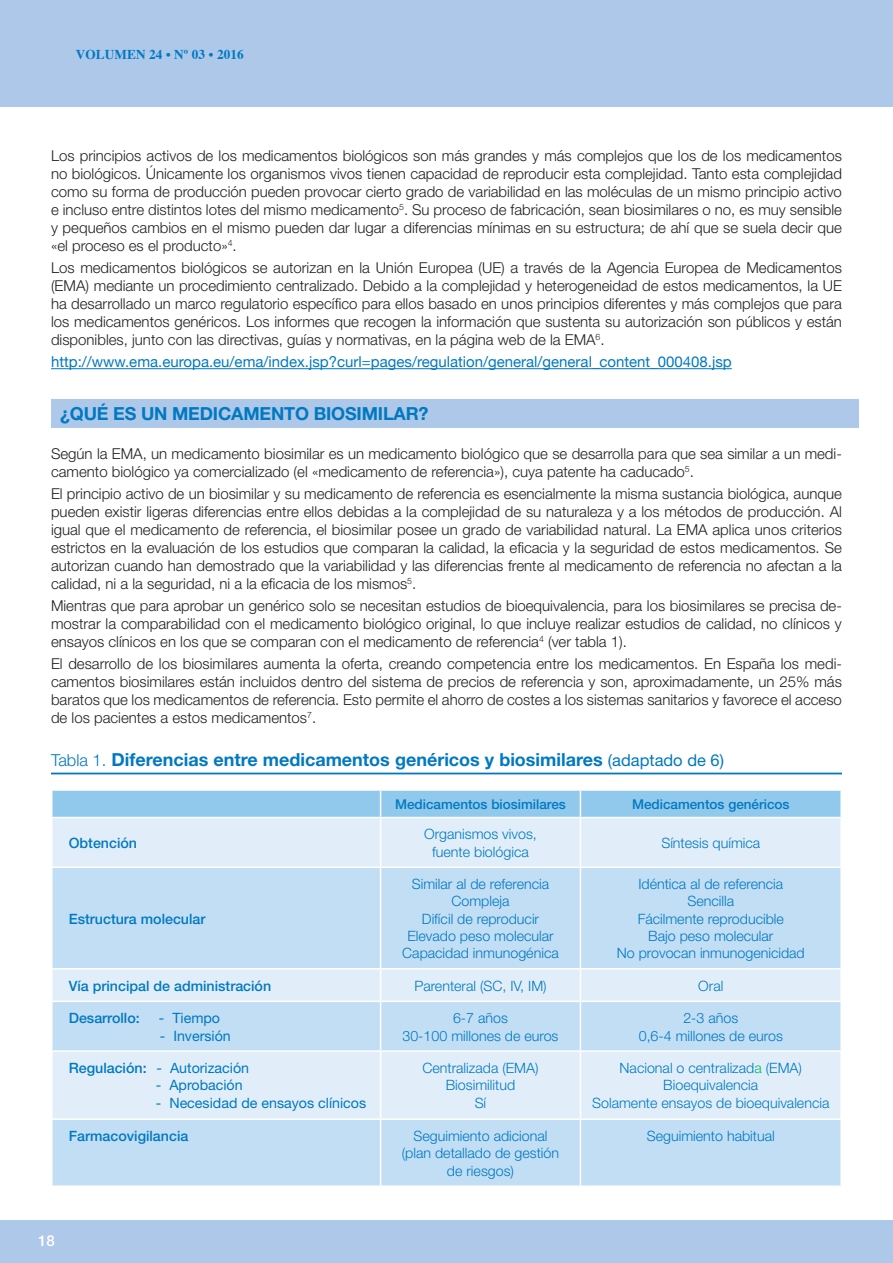
<style>
.page{position:relative;width:893px;height:1263px;background:#fff}
.page>*{position:absolute;margin:0;border:0;box-sizing:border-box;transform-origin:0 0}
.t1{font:700 18px "Helvetica Neue";color:#0079c1}
.t2{font:700 18px "Helvetica Neue LT Std";letter-spacing:-.01em;color:#0079c1}
.t3{font:300 15px/18px "Helvetica Neue";color:#231f20;text-align:justify}
.t4{font:15px "Helvetica Neue";color:#0079c1}
.t5{font:500 15px "Helvetica Neue";color:#fff}
.t6{font:300 14.25px/17.2px "Helvetica Neue";color:#0079c1;text-align:center}
.t7{font:500 14.25px "Helvetica Neue";color:#0079c1}
.t8{font:14.25px "Helvetica Neue";color:#0079c1}
.t9{font:500 13.5px "Helvetica Neue";color:#0079c1}
.t10{font:700 13.5px "Times";letter-spacing:.01em;color:#0079c1}
.s1{font-weight:300;font-size:16.5px}
.s2{font-weight:400;font-size:16.5px}
.s3{font-weight:500}
.s4{color:#00bb67}
</style>
<div class="page">
<div style="left:0;top:0;width:893px;height:106px;background:#adc8e9"></div>
<div style="left:0;top:1220px;width:893px;height:43px;background:#adc8e9"></div>
<hr style="left:51px;top:368px;width:681px;height:1px;background:#0079c1">
<hr style="left:51px;top:773px;width:791px;height:1px;background:#0079c1">
<div style="left:51px;top:400px;width:808px;height:28px;background:#adc8e9"></div>
<div style="left:53px;top:818px;width:787px;height:48px;background:#e1eef9"></div>
<svg style="left:53px;top:868px;width:787px;height:317px;background:#cbe3f5"></svg>
<svg style="left:52px;top:790px;width:789px;height:27px;background:#95cbed"></svg>
<hr style="left:840px;top:791px;width:2px;height:26px;background:#fff">
<hr style="left:380px;top:818px;width:1px;height:48px;background:#fff">
<hr style="left:580px;top:818px;width:1px;height:48px;background:#fff">
<hr style="left:380px;top:868px;width:1px;height:100px;background:#fff">
<hr style="left:580px;top:868px;width:1px;height:100px;background:#fff">
<hr style="left:51px;top:968px;width:330px;height:1px;background:#fff">
<hr style="left:381px;top:968px;width:199px;height:1px;background:#fff">
<hr style="left:380px;top:969px;width:1px;height:31px;background:#fff">
<hr style="left:580px;top:968px;width:262px;height:1px;background:#fff">
<hr style="left:580px;top:969px;width:1px;height:31px;background:#fff">
<hr style="left:380px;top:1052px;width:1px;height:66px;background:#fff">
<hr style="left:580px;top:1052px;width:1px;height:66px;background:#fff">
<hr style="left:51px;top:1000px;width:330px;height:2px;background:#fff">
<hr style="left:51px;top:1050px;width:330px;height:2px;background:#fff">
<hr style="left:381px;top:1000px;width:199px;height:2px;background:#fff">
<hr style="left:380px;top:1002px;width:1px;height:48px;background:#fff">
<hr style="left:381px;top:1050px;width:199px;height:2px;background:#fff">
<hr style="left:580px;top:1000px;width:262px;height:2px;background:#fff">
<hr style="left:580px;top:1002px;width:1px;height:48px;background:#fff">
<hr style="left:580px;top:1050px;width:262px;height:2px;background:#fff">
<hr style="left:51px;top:1118px;width:330px;height:2px;background:#fff">
<hr style="left:381px;top:1118px;width:199px;height:2px;background:#fff">
<hr style="left:380px;top:1120px;width:1px;height:65px;background:#fff">
<hr style="left:580px;top:1118px;width:262px;height:2px;background:#fff">
<hr style="left:580px;top:1120px;width:1px;height:65px;background:#fff">
<p class="t10" style="left:76px;top:42px;width:169px">VOLUMEN 24 • Nº 03 • 2016</p>
<p class="t3" style="left:51px;top:146px;width:792px">Los principios activos de los medicamentos biológicos son más grandes y más complejos que los de los medicamentos no biológicos. Únicamente los organismos vivos tienen capacidad de reproducir esta complejidad. Tanto esta complejidad como su forma de producción pueden provocar cierto grado de variabilidad en las moléculas de un mismo principio activo e incluso entre distintos lotes del mismo medicamento<sup>5</sup>. Su proceso de fabricación, sean biosimilares o no, es muy sensible y pequeños cambios en el mismo pueden dar lugar a diferencias mínimas en su estructura; de ahí que se suela decir que «el proceso es el producto»<sup>4</sup>.</p>
<p class="t3" style="left:51px;top:258px;width:792px">Los medicamentos biológicos se autorizan en la Unión Europea (UE) a través de la Agencia Europea de Medicamentos (EMA) mediante un procedimiento centralizado. Debido a la complejidad y heterogeneidad de estos medicamentos, la UE ha desarrollado un marco regulatorio específico para ellos basado en unos principios diferentes y más complejos que para los medicamentos genéricos. Los informes que recogen la información que sustenta su autorización son públicos y están disponibles, junto con las directivas, guías y normativas, en la página web de la EMA<sup>6</sup>.</p>
<p class="t4" style="left:51px;top:353px;width:682px">http://www.ema.europa.eu/ema/index.jsp?curl=pages/regulation/general/general_content_000408.jsp</p>
<p class="t2" style="left:60px;top:403px;width:370px">¿QUÉ ES UN MEDICAMENTO BIOSIMILAR?</p>
<p class="t3" style="left:51px;top:444px;width:792px">Según la EMA, un medicamento biosimilar es un medicamento biológico que se desarrolla para que sea similar a un medi&shy;camento biológico ya comercializado (el «medicamento de referencia»), cuya patente ha caducado<sup>5</sup>.</p>
<p class="t3" style="left:51px;top:484px;width:792px">El principio activo de un biosimilar y su medicamento de referencia es esencialmente la misma sustancia biológica, aunque pueden existir ligeras diferencias entre ellos debidas a la complejidad de su naturaleza y a los métodos de producción. Al igual que el medicamento de referencia, el biosimilar posee un grado de variabilidad natural. La EMA aplica unos criterios estrictos en la evaluación de los estudios que comparan la calidad, la eficacia y la seguridad de estos medicamentos. Se autorizan cuando han demostrado que la variabilidad y las diferencias frente al medicamento de referencia no afectan a la calidad, ni a la seguridad, ni a la eficacia de los mismos<sup>5</sup>.</p>
<p class="t3" style="left:51px;top:596px;width:792px">Mientras que para aprobar un genérico solo se necesitan estudios de bioequivalencia, para los biosimilares se precisa de&shy;mostrar la comparabilidad con el medicamento biológico original, lo que incluye realizar estudios de calidad, no clínicos y ensayos clínicos en los que se comparan con el medicamento de referencia<sup>4</sup> (ver tabla 1).</p>
<p class="t3" style="left:51px;top:655px;width:792px">El desarrollo de los biosimilares aumenta la oferta, creando competencia entre los medicamentos. En España los medi&shy;camentos biosimilares están incluidos dentro del sistema de precios de referencia y son, aproximadamente, un 25% más baratos que los medicamentos de referencia. Esto permite el ahorro de costes a los sistemas sanitarios y favorece el acceso de los pacientes a estos medicamentos<sup>7</sup>.</p>
<p class="t1" style="left:51px;top:749px;width:674px"><span class="s1">Tabla 1.</span> Diferencias entre medicamentos genéricos y biosimilares <span class="s2">(adaptado de 6)</span></p>
<p class="t9" style="left:395px;top:796px;width:172px">Medicamentos biosimilares</p>
<p class="t9" style="left:632px;top:796px;width:159px">Medicamentos genéricos</p>
<p class="t7" style="left:69px;top:834px;width:70px">Obtención</p>
<p class="t6" style="left:424px;top:825px;width:114px">Organismos vivos, fuente biológica</p>
<p class="t6" style="left:661px;top:834px;width:100px">Síntesis química</p>
<p class="t7" style="left:69px;top:910px;width:138px">Estructura molecular</p>
<p class="t6" style="left:402px;top:875px;width:158px">Similar al de referencia<br>Compleja<br>Difícil de reproducir<br>Elevado peso molecular<br>Capacidad inmunogénica</p>
<p class="t6" style="left:617px;top:875px;width:189px">Idéntica al de referencia<br>Sencilla<br>Fácilmente reproducible<br>Bajo peso molecular<br>No provocan inmunogenicidad</p>
<p class="t7" style="left:69px;top:977px;width:204px">Vía principal de administración</p>
<p class="t6" style="left:414px;top:977px;width:134px">Parenteral (SC, IV, IM)</p>
<p class="t6" style="left:698px;top:977px;width:27px">Oral</p>
<p class="t7" style="left:69px;top:1010px;width:73px">Desarrollo:</p>
<p class="t8" style="left:159px;top:1010px;width:63px">- Tiempo</p>
<p class="t8" style="left:160px;top:1027px;width:72px">- Inversión</p>
<p class="t6" style="left:402px;top:1009px;width:158px">6-7 años<br>30-100 millones de euros</p>
<p class="t6" style="left:639px;top:1009px;width:146px">2-3 años<br>0,6-4 millones de euros</p>
<p class="t8" style="left:69px;top:1059px;width:182px"><span class="s3">Regulación:</span> - Autorización</p>
<p class="t8" style="left:156px;top:1077px;width:88px">- Aprobación</p>
<p class="t8" style="left:156px;top:1094px;width:212px">- Necesidad de ensayos clínicos</p>
<p class="t6" style="left:422px;top:1059px;width:118px">Centralizada (EMA)<br>Biosimilitud<br>Sí</p>
<p class="t6" style="left:592px;top:1059px;width:239px">Nacional o centralizad<span class="s4">a</span> (EMA)<br>Bioequivalencia<br>Solamente ensayos de bioequivalencia</p>
<p class="t7" style="left:69px;top:1127px;width:121px">Farmacovigilancia</p>
<p class="t6" style="left:402px;top:1127px;width:159px">Seguimiento adicional (plan detallado de gestión de riesgos)</p>
<p class="t6" style="left:647px;top:1127px;width:130px">Seguimiento habitual</p>
<p class="t5" style="left:38px;top:1231px;width:18px">18</p>
</div>
